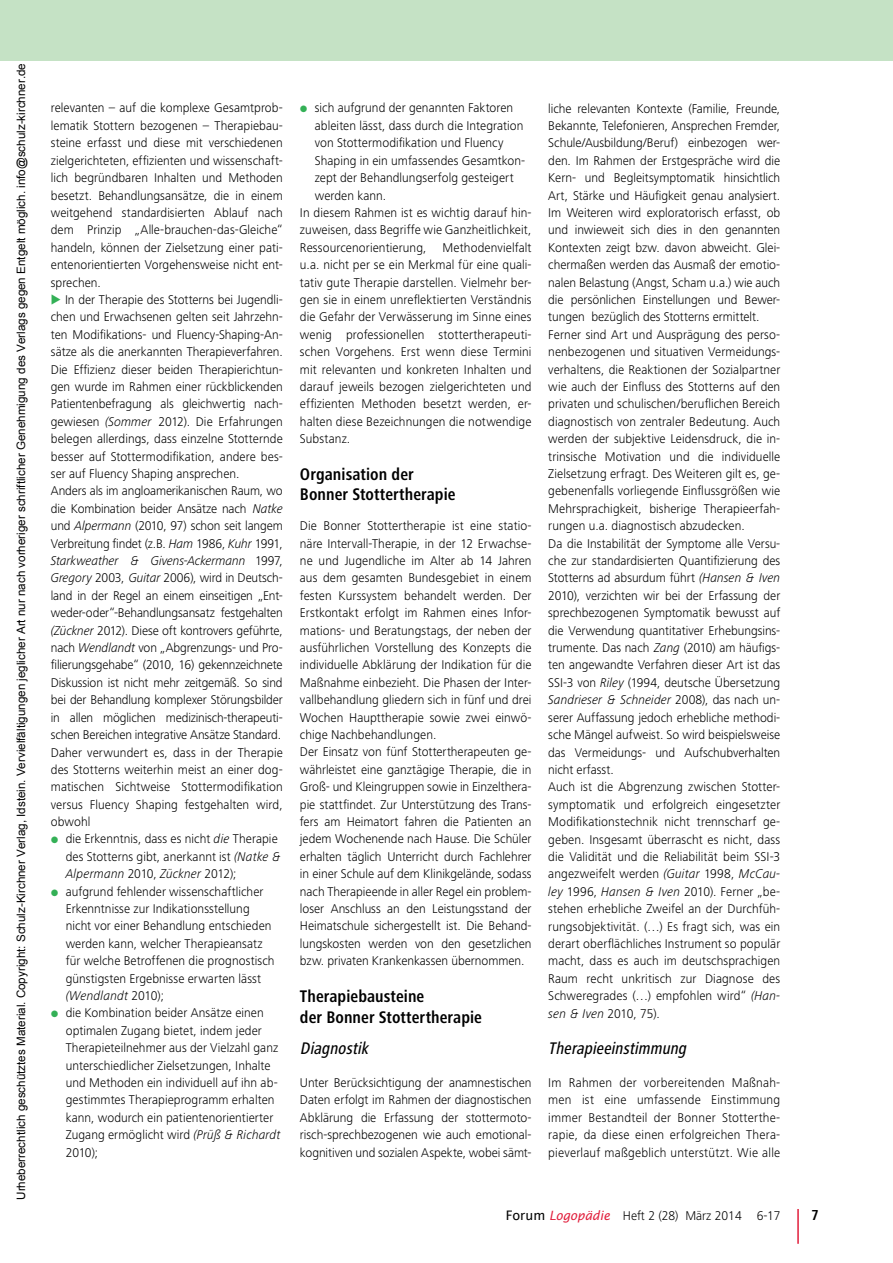
<style>
.page{position:relative;width:893px;height:1263px;background:#fff}
.page>*{position:absolute;margin:0;border:0;box-sizing:border-box;transform-origin:0 0}
.t1{font:700 condensed 17.4px/20.2px "Frutiger Next LT";letter-spacing:.005em;color:#000}
.t2{font:italic 500 condensed 17.4px "Frutiger Next LT";color:#000}
.t3{font:700 condensed 15px "Frutiger Next LT";color:#000}
.t4{font:300 13.2px/17.4px "Frutiger Next LT";color:#000}
.t5{font:11.55px "Arial";color:#000}
.s1{font-style:italic}
.s2{font-family:"Lucida Sans Unicode";font-weight:400}
.s3{font-family:"Lucida Sans";font-weight:400;font-style:italic;font-size:12.75px;color:#e11e3c}
</style>
<div class="page">
<hr style="left:797px;top:1209px;width:2px;height:35px;background:#e11e3c">
<div style="left:0;top:0;width:893px;height:61px;background:#c5e2c5"></div>
<p class="t5" style="left:14px;top:1200px;width:1138px;rotate:-90deg">Urheberrechtlich geschütztes Material. Copyright: Schulz-Kirchner Verlag, Idstein. Vervielfältigungen jeglicher Art nur nach vorheriger schriftlicher Genehmigung des Verlags gegen Entgelt möglich. info@schulz-kirchner.de</p>
<p class="t4" style="left:51px;top:99px;width:233px;text-align:justify">relevanten – auf die komplexe Gesamtprob&shy;lematik Stottern bezogenen – Therapiebau&shy;steine erfasst und diese mit verschiedenen zielgerichteten, effizienten und wissenschaft&shy;lich begründbaren Inhalten und Methoden besetzt. Behandlungsansätze, die in einem weitgehend standardisierten Ablauf nach dem Prinzip „Alle-brauchen-das-Gleiche“ handeln, können der Zielsetzung einer pati&shy;entenorientierten Vorgehensweise nicht ent&shy;sprechen.</p>
<p class="t4" style="left:51px;top:291px;width:233px;text-indent:14px">In der Therapie des Stotterns bei Jugendli&shy;chen und Erwachsenen gelten seit Jahrzehn&shy;ten Modifikations- und Fluency-Shaping-An&shy;sätze als die anerkannten Therapieverfahren.<br>Die Effizienz dieser beiden Therapierichtun&shy;gen wurde im Rahmen einer rückblickenden Patientenbefragung als gleichwertig nach&shy;gewiesen <span class="s1">(Sommer</span> 2012). Die Erfahrungen belegen allerdings, dass einzelne Stotternde besser auf Stottermodifikation, andere bes&shy;ser auf Fluency Shaping ansprechen.<br>Anders als im angloamerikanischen Raum, wo die Kombination beider Ansätze nach <span class="s1">Natke </span>und <span class="s1">Alpermann</span> (2010, 97) schon seit langem Verbreitung findet (z.B. <span class="s1">Ham</span> 1986, <span class="s1">Kuhr</span> 1991, <span class="s1">Starkweather &amp; Givens-Ackermann</span> 1997, <span class="s1">Gregory</span> 2003, <span class="s1">Guitar</span> 2006), wird in Deutsch&shy;land in der Regel an einem einseitigen „Ent&shy;weder-oder“-Behandlungsansatz festgehalten <span class="s1">(Zückner</span> 2012). Diese oft kontrovers geführte, nach <span class="s1">Wendlandt</span> von „Abgrenzungs- und Pro&shy;filierungsgehabe“ (2010, 16) gekennzeichnete Diskussion ist nicht mehr zeitgemäß. So sind bei der Behandlung komplexer Störungsbilder in allen möglichen medizinisch-therapeuti&shy;schen Bereichen integrative Ansätze Standard.<br>Daher verwundert es, dass in der Therapie des Stotterns weiterhin meist an einer dog&shy;matischen Sichtweise Stottermodifikation versus Fluency Shaping festgehalten wird, obwohl</p>
<p class="t4" style="left:66px;top:830px;width:217px">die Erkenntnis, dass es nicht <span class="s1">die</span> Therapie des Stotterns gibt, anerkannt ist <span class="s1">(Natke &amp; Alpermann</span> 2010, <span class="s1">Zückner</span> 2012); aufgrund fehlender wissenschaftlicher Erkenntnisse zur Indikationsstellung<br>nicht vor einer Behandlung entschieden werden kann, welcher Therapieansatz<br>für welche Betroffenen die prognostisch günstigsten Ergebnisse erwarten lässt <span class="s1">(Wendlandt</span> 2010);<br>die Kombination beider Ansätze einen optimalen Zugang bietet, indem jeder Therapieteilnehmer aus der Vielzahl ganz unterschiedlicher Zielsetzungen, Inhalte und Methoden ein individuell auf ihn ab&shy;gestimmtes Therapieprogramm erhalten kann, wodurch ein patientenorientierter Zugang ermöglicht wird <span class="s1">(Prüß &amp; Richardt </span>2010);</p>
<p class="t4" style="left:315px;top:99px;width:200px">sich aufgrund der genannten Faktoren</p>
<p class="t4" style="left:315px;top:117px;width:210px">ableiten lässt, dass durch die Integration</p>
<p class="t4" style="left:315px;top:134px;width:190px">von Stottermodifikation und Fluency</p>
<p class="t4" style="left:315px;top:152px;width:212px">Shaping in ein umfassendes Gesamtkon-</p>
<p class="t4" style="left:315px;top:169px;width:200px">zept der Behandlungserfolg gesteigert</p>
<p class="t4" style="left:315px;top:186px;width:73px">werden kann.</p>
<p class="t4" style="left:300px;top:204px;width:233px">In diesem Rahmen ist es wichtig darauf hin-</p>
<p class="t4" style="left:300px;top:221px;width:233px">zuweisen, dass Begriffe wie Ganzheitlichkeit,</p>
<p class="t4" style="left:300px;top:239px;width:233px">Ressourcenorientierung, Methodenvielfalt</p>
<p class="t4" style="left:300px;top:256px;width:233px">u.a. nicht per se ein Merkmal für eine quali-</p>
<p class="t4" style="left:300px;top:273px;width:233px">tativ gute Therapie darstellen. Vielmehr ber-</p>
<p class="t4" style="left:300px;top:291px;width:233px">gen sie in einem unreflektierten Verständnis</p>
<p class="t4" style="left:300px;top:308px;width:233px">die Gefahr der Verwässerung im Sinne eines</p>
<p class="t4" style="left:300px;top:326px;width:233px">wenig professionellen stottertherapeuti-</p>
<p class="t4" style="left:300px;top:343px;width:233px">schen Vorgehens. Erst wenn diese Termini</p>
<p class="t4" style="left:300px;top:360px;width:233px">mit relevanten und konkreten Inhalten und</p>
<p class="t4" style="left:300px;top:378px;width:233px">darauf jeweils bezogen zielgerichteten und</p>
<p class="t4" style="left:300px;top:395px;width:233px">effizienten Methoden besetzt werden, er-</p>
<p class="t4" style="left:300px;top:413px;width:233px">halten diese Bezeichnungen die notwendige</p>
<p class="t4" style="left:300px;top:430px;width:52px">Substanz.</p>
<h1 class="t1" style="left:300px;top:464px;width:157px">Organisation der<br>Bonner Stottertherapie</h1>
<p class="t4" style="left:300px;top:517px;width:233px">Die Bonner Stottertherapie ist eine statio&shy;näre Intervall-Therapie, in der 12 Erwachse&shy;ne und Jugendliche im Alter ab 14 Jahren aus dem gesamten Bundesgebiet in einem festen Kurssystem behandelt werden. Der Erstkontakt erfolgt im Rahmen eines Infor&shy;mations- und Beratungstags, der neben der ausführlichen Vorstellung des Konzepts die individuelle Abklärung der Indikation für die Maßnahme einbezieht. Die Phasen der Inter&shy;vallbehandlung gliedern sich in fünf und drei Wochen Haupttherapie sowie zwei einwö&shy;chige Nachbehandlungen.<br>Der Einsatz von fünf Stottertherapeuten ge&shy;währleistet eine ganztägige Therapie, die in Groß- und Kleingruppen sowie in Einzelthera&shy;pie stattfindet. Zur Unterstützung des Trans&shy;fers am Heimatort fahren die Patienten an jedem Wochenende nach Hause. Die Schüler erhalten täglich Unterricht durch Fachlehrer in einer Schule auf dem Klinikgelände, sodass nach Therapieende in aller Regel ein problem&shy;loser Anschluss an den Leistungsstand der Heimatschule sichergestellt ist. Die Behand&shy;lungskosten werden von den gesetzlichen bzw. privaten Krankenkassen übernommen.</p>
<h1 class="t1" style="left:300px;top:986px;width:184px">Therapiebausteine<br>der Bonner Stottertherapie</h1>
<h1 class="t2" style="left:300px;top:1039px;width:73px">Diagnostik</h1>
<p class="t4" style="left:300px;top:1074px;width:233px;text-align:justify">Unter Berücksichtigung der anamnestischen Daten erfolgt im Rahmen der diagnostischen Abklärung die Erfassung der stottermoto&shy;risch-sprechbezogenen wie auch emotional&shy;kognitiven und sozialen Aspekte, wobei sämt-</p>
<p class="t4" style="left:548px;top:99px;width:234px">liche relevanten Kontexte (Familie, Freunde, Bekannte, Telefonieren, Ansprechen Fremder, Schule/Ausbildung/Beruf) einbezogen wer&shy;den. Im Rahmen der Erstgespräche wird die Kern- und Begleitsymptomatik hinsichtlich Art, Stärke und Häufigkeit genau analysiert.<br>Im Weiteren wird exploratorisch erfasst, ob und inwieweit sich dies in den genannten Kontexten zeigt bzw. davon abweicht. Glei&shy;chermaßen werden das Ausmaß der emotio&shy;nalen Belastung (Angst, Scham u.a.) wie auch die persönlichen Einstellungen und Bewer&shy;tungen bezüglich des Stotterns ermittelt.<br>Ferner sind Art und Ausprägung des perso&shy;nenbezogenen und situativen Vermeidungs&shy;verhaltens, die Reaktionen der Sozialpartner wie auch der Einfluss des Stotterns auf den privaten und schulischen/beruflichen Bereich diagnostisch von zentraler Bedeutung. Auch werden der subjektive Leidensdruck, die in&shy;trinsische Motivation und die individuelle Zielsetzung erfragt. Des Weiteren gilt es, ge&shy;gebenenfalls vorliegende Einflussgrößen wie Mehrsprachigkeit, bisherige Therapieerfah&shy;rungen u.a. diagnostisch abzudecken.<br>Da die Instabilität der Symptome alle Versu&shy;che zur standardisierten Quantifizierung des Stotterns ad absurdum führt <span class="s1">(Hansen &amp; Iven </span>2010), verzichten wir bei der Erfassung der sprechbezogenen Symptomatik bewusst auf die Verwendung quantitativer Erhebungsins&shy;trumente. Das nach <span class="s1">Zang</span> (2010) am häufigs&shy;ten angewandte Verfahren dieser Art ist das SSI-3 von <span class="s1">Riley</span> (1994, deutsche Übersetzung <span class="s1">Sandrieser &amp; Schneider</span> 2008), das nach un&shy;serer Auffassung jedoch erhebliche methodi&shy;sche Mängel aufweist. So wird beispielsweise das Vermeidungs- und Aufschubverhalten nicht erfasst.<br>Auch ist die Abgrenzung zwischen Stotter&shy;symptomatik und erfolgreich eingesetzter Modifikationstechnik nicht trennscharf ge&shy;geben. Insgesamt überrascht es nicht, dass die Validität und die Reliabilität beim SSI-3 angezweifelt werden <span class="s1">(Guitar</span> 1998, <span class="s1">McCau&shy;ley</span> 1996, <span class="s1">Hansen &amp; Iven</span> 2010). Ferner „be&shy;stehen erhebliche Zweifel an der Durchfüh&shy;rungsobjektivität. (…) Es fragt sich, was ein derart oberflächliches Instrument so populär macht, dass es auch im deutschsprachigen Raum recht unkritisch zur Diagnose des Schweregrades (…) empfohlen wird“ <span class="s1">(Han&shy;sen &amp; Iven</span> 2010, 75).</p>
<h1 class="t2" style="left:548px;top:1039px;width:143px">Therapieeinstimmung</h1>
<p class="t4" style="left:548px;top:1074px;width:234px;text-align:justify">Im Rahmen der vorbereitenden Maßnah&shy;men ist eine umfassende Einstimmung immer Bestandteil der Bonner Stotterthe&shy;rapie, da diese einen erfolgreichen Thera&shy;pieverlauf maßgeblich unterstützt. Wie alle</p>
<p class="t4" style="left:506px;top:1206px;width:276px"><span class="s2">Forum</span> <span class="s3">Logopädie</span> Heft 2 (28) März 2014 6-17</p>
<p class="t3" style="left:811px;top:1206px;width:9px">7</p>
</div>
